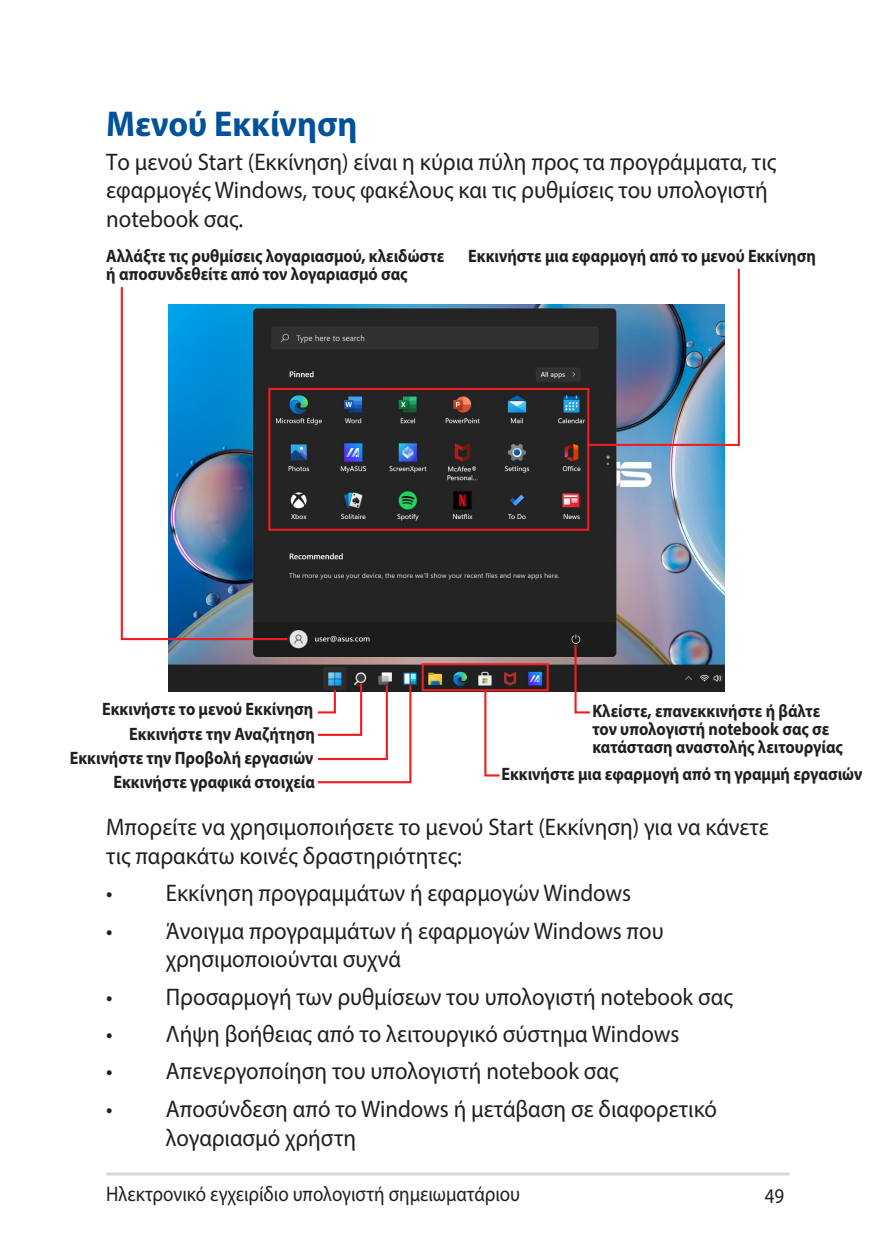
<style>
.page{position:relative;width:893px;height:1259px;background:#fff}
.page>*{position:absolute;margin:0;border:0;box-sizing:border-box;transform-origin:0 0}
.t1{font:700 36px "Myriad Pro";color:#01529a;scale:.95 1}
.t2{font:24px/28.8px "Myriad Pro";color:#231f20;scale:.95 1}
.t3{font:21px "Myriad Pro";color:#231f20;scale:.9 1}
.t4{font:700 18px/18px "Myriad Pro";color:#231f20;scale:.9 1}
</style>
<div class="page">
<hr style="left:106px;top:1172px;width:683px;height:3px;background:#d8d8d8">
<img style="left:168px;top:304px;width:557px;height:387px">
<img style="left:586px;top:268px;width:154px;height:179px">
<div style="left:268px;top:388px;width:321px;height:143px;border:2px solid #ee1d23"></div>
<div style="left:422px;top:663px;width:127px;height:28px;border:2px solid #ee1d23"></div>
<svg style="left:316px;top:681px;width:96px;height:103px"></svg>
<svg style="left:120px;top:287px;width:170px;height:354px"></svg>
<svg style="left:573px;top:643px;width:19px;height:71px"></svg>
<svg style="left:483px;top:688px;width:19px;height:89px"></svg>
<h1 class="t1" style="left:106px;top:101px;width:266px">Μενού Εκκίνηση</h1>
<p class="t2" style="left:106px;top:147px;width:707px">Το μενού Start (Εκκίνηση) είναι η κύρια πύλη προς τα προγράμματα, τις εφαρμογές Windows, τους φακέλους και τις ρυθμίσεις του υπολογιστή notebook σας.</p>
<p class="t4" style="left:106px;top:247px;width:377px">Αλλάξτε τις ρυθμίσεις λογαριασμού, κλειδώστε ή αποσυνδεθείτε από τον λογαριασμό σας</p>
<p class="t4" style="left:468px;top:247px;width:388px">Εκκινήστε μια εφαρμογή από το μενού Εκκίνηση</p>
<p class="t4" style="left:102px;top:699px;width:236px">Εκκινήστε το μενού Εκκίνηση</p>
<p class="t4" style="left:70px;top:748px;width:272px">Εκκινήστε την Προβολή εργασιών</p>
<p class="t4" style="left:129px;top:724px;width:208px">Εκκινήστε την Αναζήτηση</p>
<p class="t4" style="left:113px;top:772px;width:225px">Εκκινήστε γραφικά στοιχεία</p>
<p class="t4" style="left:592px;top:702px;width:280px">Κλείστε, επανεκκινήστε ή βάλτε τον υπολογιστή notebook σας σε κατάσταση αναστολής λειτουργίας</p>
<p class="t4" style="left:501px;top:764px;width:403px">Εκκινήστε μια εφαρμογή από τη γραμμή εργασιών</p>
<p class="t2" style="left:106px;top:812px;width:699px">Μπορείτε να χρησιμοποιήσετε το μενού Start (Εκκίνηση) για να κάνετε τις παρακάτω κοινές δραστηριότητες:</p>
<p class="t2" style="left:106px;top:878px;width:554px">• Εκκίνηση προγραμμάτων ή εφαρμογών Windows</p>
<p class="t2" style="left:166px;top:915px;width:525px;text-indent:-60px">• Άνοιγμα προγραμμάτων ή εφαρμογών Windows που χρησιμοποιούνται συχνά</p>
<p class="t2" style="left:106px;top:982px;width:661px">• Προσαρμογή των ρυθμίσεων του υπολογιστή notebook σας</p>
<p class="t2" style="left:106px;top:1019px;width:605px">• Λήψη βοήθειας από το λειτουργικό σύστημα Windows</p>
<p class="t2" style="left:106px;top:1056px;width:541px">• Απενεργοποίηση του υπολογιστή notebook σας</p>
<p class="t2" style="left:166px;top:1094px;width:582px;text-indent:-60px">• Αποσύνδεση από το Windows ή μετάβαση σε διαφορετικό λογαριασμό χρήστη</p>
<p class="t3" style="left:106px;top:1180px;width:461px">Ηλεκτρονικό εγχειρίδιο υπολογιστή σημειωματάριου</p>
<p class="t3" style="left:765px;top:1182px;width:23px">49</p>
</div>
